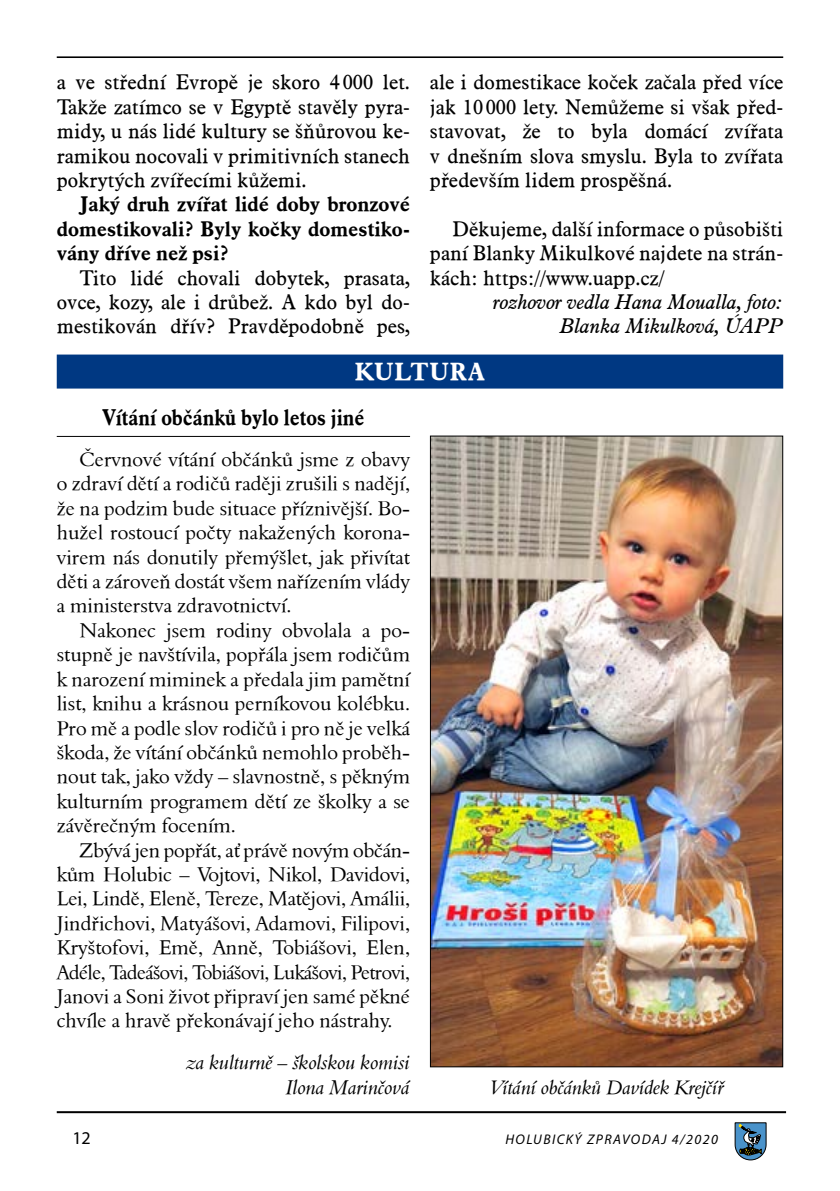
<style>
.page{position:relative;width:840px;height:1191px;background:#fff}
.page>*{position:absolute;margin:0;border:0;box-sizing:border-box;transform-origin:0 0}
.t1{font:24px "Aldine 721 AT Bold";letter-spacing:.03em;color:#fff}
.t2{font:22px "Aldine 721 AT Bold";color:#000;scale:.9 1}
.t3{font:20.4px/24.4px "Aldine 401 AT";color:#000;text-align:justify}
.t4{font:20.4px/24.4px "Aldine 721 AT";color:#000;text-align:justify}
.t5{font:20.4px/24.4px "Aldine 721 AT Bold";color:#000;text-align:justify}
.t6{font:20.4px/24.4px "Aldine 721 AT Italic";color:#000;text-align:right}
.t7{font:20.4px/24.4px "Aldine 401 AT Italic";color:#000;text-align:right}
.t8{font:20px "Aldine 401 AT Italic";color:#000}
.t9{font:18px "Myriad Pro";color:#000}
.t10{font:italic 14px "Myriad Pro";letter-spacing:.1em;color:#000}
</style>
<div class="page">
<hr style="left:57px;top:436px;width:353px;height:1px;background:#000">
<hr style="left:57px;top:1111px;width:728px;height:2px;background:#000">
<hr style="left:57px;top:56px;width:725px;height:2px;background:#000">
<div style="left:57px;top:354px;width:725px;height:34px;background:#003882"></div>
<img style="left:431px;top:437px;width:349px;height:628px">
<svg style="left:734px;top:1122px;width:31px;height:38px"></svg>
<p class="t4" style="left:57px;top:70px;width:354px">a ve střední Evropě je skoro 4 000 let.<br>Takže zatímco se v Egyptě stavěly pyra&shy;midy, u nás lidé kultury se šňůrovou ke&shy;ramikou nocovali v primitivních stanech pokrytých zvířecími kůžemi.</p>
<p class="t5" style="left:57px;top:192px;width:354px;text-indent:23px">Jaký druh zvířat lidé doby bronzové domestikovali? Byly kočky domestiko&shy;vány dříve než psi?</p>
<p class="t4" style="left:57px;top:265px;width:354px;text-indent:23px">Tito lidé chovali dobytek, prasata, ovce, kozy, ale i drůbež. A kdo byl do&shy;mestikován dřív? Pravděpodobně pes,</p>
<p class="t4" style="left:429px;top:70px;width:354px">ale i domestikace koček začala před více jak 10 000 lety. Nemůžeme si však před&shy;stavovat, že to byla domácí zvířata v dnešním slova smyslu. Byla to zvířata především lidem prospěšná.</p>
<p class="t4" style="left:429px;top:217px;width:354px;text-indent:23px">Děkujeme, další informace o působišti paní Blanky Mikulkové najdete na strán&shy;kách: https://www.uapp.cz/</p>
<p class="t6" style="left:493px;top:290px;width:291px">rozhovor vedla Hana Moualla, foto:<br>Blanka Mikulková, ÚAPP</p>
<p class="t1" style="left:354px;top:357px;width:132px">KULTURA</p>
<p class="t2" style="left:102px;top:404px;width:293px">Vítání občánků bylo letos jiné</p>
<p class="t3" style="left:57px;top:447px;width:354px;text-indent:23px">Červnové vítání občánků jsme z obavy o zdraví dětí a rodičů raději zrušili s nadějí, že na podzim bude situace příznivější. Bo&shy;hužel rostoucí počty nakažených korona&shy;virem nás donutily přemýšlet, jak přivítat děti a zároveň dostát všem nařízením vlády a ministerstva zdravotnictví.</p>
<p class="t3" style="left:57px;top:618px;width:354px;text-indent:23px">Nakonec jsem rodiny obvolala a po&shy;stupně je navštívila, popřála jsem rodičům k narození miminek a předala jim pamětní list, knihu a krásnou perníkovou kolébku.<br>Pro mě a podle slov rodičů i pro ně je velká škoda, že vítání občánků nemohlo proběh&shy;nout tak, jako vždy – slavnostně, s pěkným kulturním programem dětí ze školky a se závěrečným focením.</p>
<p class="t3" style="left:57px;top:838px;width:354px;text-indent:23px">Zbývá jen popřát, ať právě novým občán&shy;kům Holubic – Vojtovi, Nikol, Davidovi, Lei, Lindě, Eleně, Tereze, Matějovi, Amálii, Jindřichovi, Matyášovi, Adamovi, Filipovi, Kryštofovi, Emě, Anně, Tobiášovi, Elen, Adéle, Tadeášovi, Tobiášovi, Lukášovi, Petrovi, Janovi a Soni život připraví jen samé pěkné chvíle a hravě překonávají jeho nástrahy.</p>
<p class="t7" style="left:186px;top:1050px;width:225px">za kulturně – školskou komisi<br>Ilona Marinčová</p>
<p class="t8" style="left:490px;top:1076px;width:234px">Vítání občánků Davídek Krejčíř</p>
<p class="t9" style="left:72px;top:1126px;width:20px">12</p>
<p class="t10" style="left:505px;top:1130px;width:214px">HOLUBICKÝ ZPRAVODAJ 4/2020</p>
</div>
